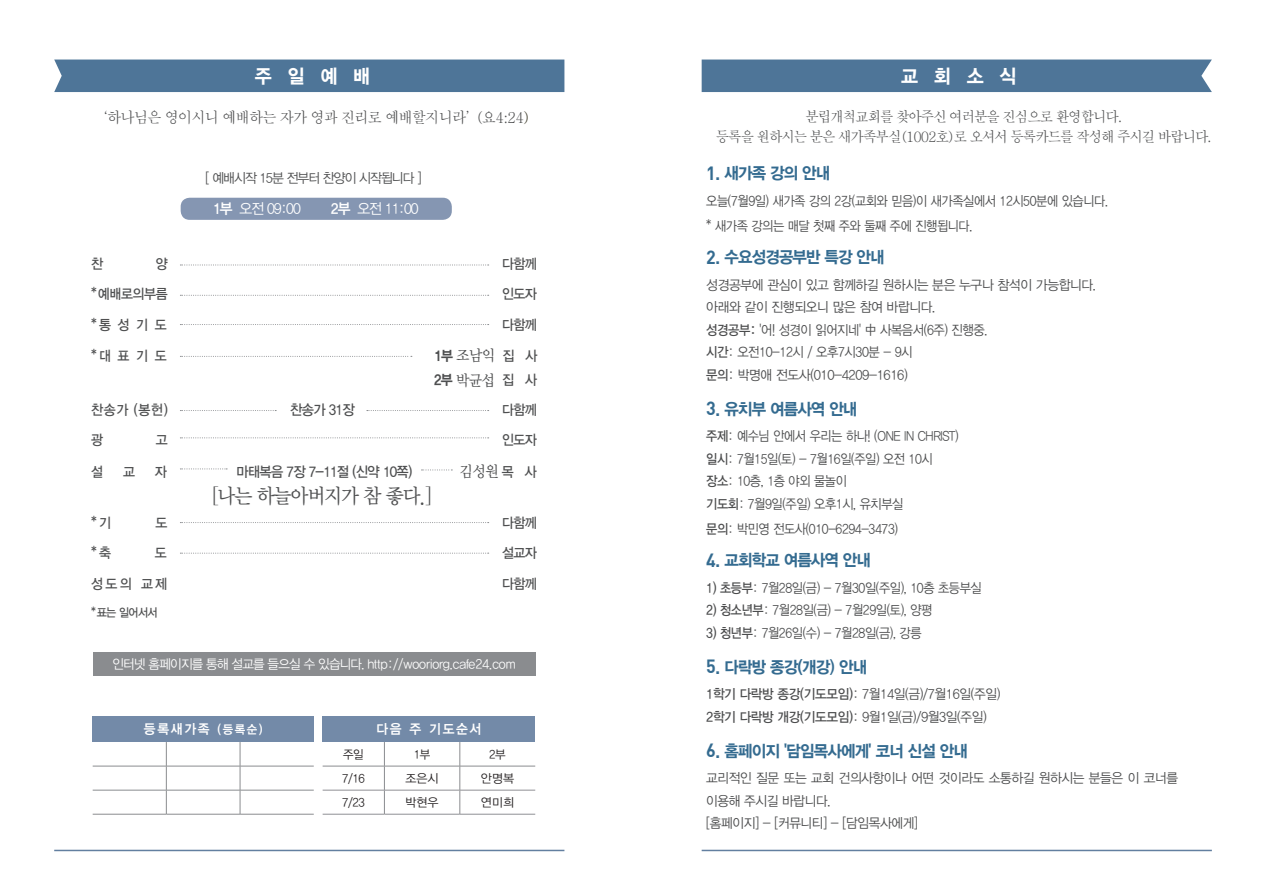
<style>
.page{position:relative;width:1263px;height:893px;background:#fff}
.page>*{position:absolute;margin:0;border:0;box-sizing:border-box;transform-origin:0 0}
.t1{font:20.55px "YDIY Mj O330";letter-spacing:-.06em;color:#4e4f50;scale:.93 1}
.t2{font:19.5px "YDIYGO350";letter-spacing:.85em;color:#fff;scale:.95 1}
.t3{font:16.5px "YDIYGO350";letter-spacing:-.05em;color:#346b90;scale:.95 1}
.t4{font:15.45px "YDIY Mj O330";letter-spacing:-.05em;color:#4e4f50;scale:.93 1}
.t5{font:500 15px "Adobe Myungjo Std";letter-spacing:-.06em;color:#4b4c4d;scale:.95 1}
.t6{font:14.7px "YDIYGO320";letter-spacing:-.07em;color:#fff;scale:.95 1}
.t7{font:500 14.25px "Adobe Myungjo Std";letter-spacing:-.08em;color:#4b4c4d;scale:.95 1}
.t8{font:14.25px "YDIYGO330";letter-spacing:-.05em;color:#4e4f50;scale:.93 1}
.t9{font:13.95px "YDIYGO330";letter-spacing:-.03em;color:#4e4f50;scale:.93 1}
.t10{font:13.5px "YDIYGO320";letter-spacing:-.03em;color:#4b4c4d;scale:.9 1}
.t11{font:13.5px/22.5px "YDIYGO320";letter-spacing:-.03em;color:#4b4c4d;scale:.94 1}
.t12{font:13.5px "YDIYGO320";letter-spacing:-.03em;color:#4b4c4d;scale:.95 1}
.t13{font:13.5px "YDIYGO320";letter-spacing:-.03em;color:#4b4c4d;scale:.91 1}
.t14{font:13.5px "YDIYGO320";letter-spacing:-.07em;color:#4e4f50;scale:.95 1}
.t15{font:13.5px "YDIYGO340";letter-spacing:.13em;color:#fff;scale:.95 1}
.t16{font:13.2px "YDIYGO320";letter-spacing:-.035em;color:#fff;scale:.95 1}
.t17{font:12px "YDIYGO320";color:#231f20;scale:.95 1}
.t18{font:12px "YDIYGO320";color:#231f20}
.t19{font:11.7px "YDIYGO330";letter-spacing:-.05em;color:#4e4f50;scale:.93 1}
.s1{color:#3e3c2b}
.s2{font-family:"YDIYGO340"}
.s3{font-family:"YDIYGO350";font-size:13.95px}
.s4{font-family:"YDIYGO330";font-size:13.95px}
.s5{font-size:12px}
.s6{font-family:"Dinbol";font-size:18.75px}
.s7{font-family:"YDIYGO330"}
</style>
<div class="page">
<div style="left:54px;top:60px;width:510px;height:32px;background:#4e7598"></div>
<div style="left:702px;top:60px;width:510px;height:32px;background:#4e7598"></div>
<hr style="left:702px;top:850px;width:510px;height:1px;background:#627fa0">
<div style="left:323px;top:716px;width:212px;height:26px;background:#738aa8"></div>
<hr style="left:323px;top:766px;width:61px;height:1px;background:#8a8c8f">
<hr style="left:384px;top:766px;width:76px;height:1px;background:#8a8c8f">
<hr style="left:460px;top:766px;width:75px;height:1px;background:#8a8c8f">
<svg style="left:384px;top:742px;width:1px;height:72px"></svg>
<svg style="left:460px;top:742px;width:1px;height:72px"></svg>
<hr style="left:323px;top:790px;width:61px;height:1px;background:#8f9094">
<hr style="left:384px;top:790px;width:76px;height:1px;background:#8f9094">
<hr style="left:460px;top:790px;width:75px;height:1px;background:#8f9094">
<hr style="left:323px;top:814px;width:61px;height:1px;background:#8f9094">
<hr style="left:384px;top:814px;width:76px;height:1px;background:#8f9094">
<hr style="left:460px;top:814px;width:75px;height:1px;background:#8f9094">
<div style="left:93px;top:652px;width:442px;height:24px;background:#8a8c8f"></div>
<svg style="left:180px;top:264px;width:309px;height:1px"></svg>
<svg style="left:180px;top:295px;width:309px;height:1px"></svg>
<svg style="left:180px;top:522px;width:309px;height:1px"></svg>
<svg style="left:180px;top:553px;width:309px;height:1px"></svg>
<svg style="left:180px;top:324px;width:309px;height:1px"></svg>
<svg style="left:180px;top:437px;width:309px;height:1px"></svg>
<svg style="left:180px;top:356px;width:232px;height:1px"></svg>
<svg style="left:180px;top:410px;width:96px;height:1px"></svg>
<svg style="left:367px;top:410px;width:122px;height:1px"></svg>
<div style="left:181px;top:198px;width:271px;height:22px;background:#8596b2;border-radius:9px"></div>
<div style="left:93px;top:716px;width:221px;height:26px;background:#738aa8"></div>
<hr style="left:93px;top:766px;width:73px;height:1px;background:#8a8c8f">
<hr style="left:166px;top:766px;width:74px;height:1px;background:#8a8c8f">
<hr style="left:240px;top:766px;width:74px;height:1px;background:#8a8c8f">
<hr style="left:93px;top:790px;width:73px;height:1px;background:#8a8c8f">
<hr style="left:166px;top:790px;width:74px;height:1px;background:#8a8c8f">
<svg style="left:166px;top:742px;width:1px;height:72px"></svg>
<hr style="left:240px;top:790px;width:74px;height:1px;background:#8a8c8f">
<svg style="left:240px;top:742px;width:1px;height:72px"></svg>
<hr style="left:93px;top:814px;width:73px;height:1px;background:#8a8c8f">
<hr style="left:166px;top:814px;width:74px;height:1px;background:#8a8c8f">
<hr style="left:240px;top:814px;width:74px;height:1px;background:#8a8c8f">
<hr style="left:54px;top:850px;width:510px;height:1px;background:#627fa0">
<svg style="left:180px;top:468px;width:47px;height:1px"></svg>
<svg style="left:421px;top:469px;width:31px;height:1px"></svg>
<p class="t2" style="left:255px;top:66px;width:123px">주일예배</p>
<p class="t2" style="left:901px;top:66px;width:123px">교회소식</p>
<p class="t5" style="left:94px;top:109px;width:461px">‘하나님은 영이시니 예배하는 자가 영과 진리로 예배할지니라’(요4:24<span class="s1">)</span></p>
<p class="t7" style="left:805px;top:109px;width:335px">분립개척교회를 찾아주신 여러분을 진심으로 환영합니다.</p>
<p class="t7" style="left:716px;top:129px;width:523px">등록을 원하시는 분은 새가족부실(1002호)로 오셔서 등록카드를 작성해 주시길 바랍니다.</p>
<p class="t14" style="left:206px;top:171px;width:229px">[ 예배시작 15분 전부터 찬양이 시작됩니다 ]</p>
<p class="t6" style="left:213px;top:201px;width:94px"><span class="s2">1부</span> 오전 09:00</p>
<p class="t6" style="left:331px;top:201px;width:94px"><span class="s2">2부</span> 오전 11:00</p>
<p class="t9" style="left:91px;top:256px;width:14px">찬</p>
<p class="t9" style="left:156px;top:256px;width:14px">양</p>
<p class="t9" style="left:502px;top:256px;width:39px">다함께</p>
<p class="t9" style="left:91px;top:286px;width:84px">* 예배로의부름</p>
<p class="t9" style="left:502px;top:286px;width:39px">인도자</p>
<p class="t9" style="left:91px;top:317px;width:83px">* 통성기도</p>
<p class="t9" style="left:502px;top:317px;width:39px">다함께</p>
<p class="t9" style="left:91px;top:348px;width:83px">* 대표기도</p>
<p class="t4" style="left:434px;top:348px;width:112px"><span class="s3">1부</span> 조남익 <span class="s4">집 사</span></p>
<p class="t4" style="left:434px;top:372px;width:112px"><span class="s3">2부</span> 박균섭 <span class="s4">집 사</span></p>
<p class="t9" style="left:91px;top:402px;width:84px">찬송가 (봉헌)</p>
<p class="t8" style="left:290px;top:402px;width:71px">찬송가 31장</p>
<p class="t9" style="left:502px;top:402px;width:39px">다함께</p>
<p class="t9" style="left:91px;top:433px;width:14px">광</p>
<p class="t9" style="left:156px;top:433px;width:14px">고</p>
<p class="t9" style="left:502px;top:433px;width:39px">인도자</p>
<p class="t9" style="left:91px;top:464px;width:14px">설</p>
<p class="t9" style="left:123px;top:464px;width:14px">교</p>
<p class="t9" style="left:155px;top:464px;width:14px">자</p>
<p class="t8" style="left:236px;top:463px;width:191px">마태복음 7장 7-11절 (신약 10쪽)</p>
<p class="t4" style="left:460px;top:464px;width:84px">김성원 <span class="s4">목 사</span></p>
<p class="t1" style="left:212px;top:485px;width:238px">[나는 하늘아버지가 참 좋다.]</p>
<p class="t9" style="left:91px;top:515px;width:23px">* 기</p>
<p class="t9" style="left:155px;top:515px;width:14px">도</p>
<p class="t9" style="left:502px;top:515px;width:39px">다함께</p>
<p class="t9" style="left:91px;top:546px;width:23px">* 축</p>
<p class="t9" style="left:155px;top:546px;width:14px">도</p>
<p class="t9" style="left:502px;top:546px;width:39px">설교자</p>
<p class="t9" style="left:91px;top:576px;width:83px">성도의 교제</p>
<p class="t9" style="left:502px;top:576px;width:39px">다함께</p>
<p class="t19" style="left:91px;top:606px;width:73px">* 표는 일어서서</p>
<p class="t16" style="left:113px;top:657px;width:426px">인터넷 홈페이지를 통해 설교를 들으실 수 있습니다. http://wooriorg.cafe24.com</p>
<p class="t15" style="left:144px;top:721px;width:126px">등록새가족 <span class="s5">(등록순)</span></p>
<p class="t15" style="left:376px;top:721px;width:112px">다음 주 기도순서</p>
<p class="t17" style="left:343px;top:747px;width:23px">주일</p>
<p class="t17" style="left:414px;top:747px;width:19px">1부</p>
<p class="t17" style="left:489px;top:747px;width:19px">2부</p>
<p class="t17" style="left:342px;top:772px;width:25px">7/16</p>
<p class="t18" style="left:406px;top:772px;width:35px">조은시</p>
<p class="t18" style="left:481px;top:772px;width:35px">안명복</p>
<p class="t17" style="left:342px;top:796px;width:25px">7/23</p>
<p class="t18" style="left:406px;top:796px;width:35px">박현우</p>
<p class="t18" style="left:481px;top:796px;width:35px">연미희</p>
<p class="t3" style="left:706px;top:165px;width:132px"><span class="s6">1</span>. 새가족 강의 안내</p>
<p class="t10" style="left:706px;top:193px;width:448px">오늘(7월9일) 새가족 강의 2강(교회와 믿음)이 새가족실에서 12시50분에 있습니다.</p>
<p class="t10" style="left:706px;top:218px;width:297px">* 새가족 강의는 매달 첫째 주와 둘째 주에 진행됩니다.</p>
<p class="t3" style="left:706px;top:249px;width:189px"><span class="s6">2</span>. 수요성경공부반 특강 안내</p>
<p class="t12" style="left:706px;top:277px;width:412px">성경공부에 관심이 있고 함께하길 원하시는 분은 누구나 참석이 가능합니다.</p>
<p class="t12" style="left:706px;top:300px;width:243px">아래와 같이 진행되오니 많은 참여 바랍니다.</p>
<p class="t13" style="left:706px;top:322px;width:311px"><span class="s7">성경공부:</span> '어! 성경이 읽어지네' 中 사복음서(6주) 진행중.</p>
<p class="t13" style="left:706px;top:345px;width:228px"><span class="s7">시간</span>: 오전10-12시 / 오후7시30분 - 9시</p>
<p class="t12" style="left:706px;top:367px;width:214px"><span class="s7">문의</span>: 박명애 전도사(010-4209-1616)</p>
<p class="t3" style="left:706px;top:400px;width:161px"><span class="s6">3</span>. 유치부 여름사역 안내</p>
<p class="t10" style="left:706px;top:429px;width:282px"><span class="s7">주제</span>: 예수님 안에서 우리는 하나! (ONE IN CHRIST)</p>
<p class="t10" style="left:706px;top:451px;width:253px"><span class="s7">일시</span>: 7월15일(토) - 7월16일(주일) 오전 10시</p>
<p class="t10" style="left:706px;top:474px;width:158px"><span class="s7">장소</span>: 10층, 1층 야외 물놀이</p>
<p class="t10" style="left:706px;top:496px;width:220px"><span class="s7">기도회</span>: 7월9일(주일) 오후1시, 유치부실</p>
<p class="t10" style="left:706px;top:521px;width:215px"><span class="s7">문의</span>: 박민영 전도사(010-6294-3473)</p>
<p class="t3" style="left:706px;top:552px;width:175px"><span class="s6">4</span>. 교회학교 여름사역 안내</p>
<p class="t10" style="left:706px;top:580px;width:307px"><span class="s7">1) 초등부</span>: 7월28일(금) - 7월30일(주일), 10층 초등부실</p>
<p class="t10" style="left:706px;top:603px;width:253px"><span class="s7">2) 청소년부</span>: 7월28일(금) - 7월29일(토), 양평</p>
<p class="t10" style="left:706px;top:625px;width:241px"><span class="s7">3) 청년부</span>: 7월26일(수) - 7월28일(금), 강릉</p>
<p class="t3" style="left:706px;top:658px;width:171px"><span class="s6">5</span>. 다락방 종강(개강) 안내</p>
<p class="t11" style="left:706px;top:683px;width:314px"><span class="s7">1학기 다락방 종강(기도모임)</span>: 7월14일(금)/7월16일(주일)</p>
<p class="t11" style="left:706px;top:705px;width:300px"><span class="s7">2학기 다락방 개강(기도모임)</span>: 9월1일(금)/9월3일(주일)</p>
<p class="t3" style="left:706px;top:742px;width:277px"><span class="s6">6</span>. 홈페이지 '담임목사에게' 코너 신설 안내</p>
<p class="t11" style="left:706px;top:767px;width:503px">교리적인 질문 또는 교회 건의사항이나 어떤 것이라도 소통하길 원하시는 분들은 이 코너를 이용해 주시길 바랍니다.</p>
<p class="t11" style="left:706px;top:812px;width:227px">[홈페이지] - [커뮤니티] - [담임목사에게]</p>
</div>
